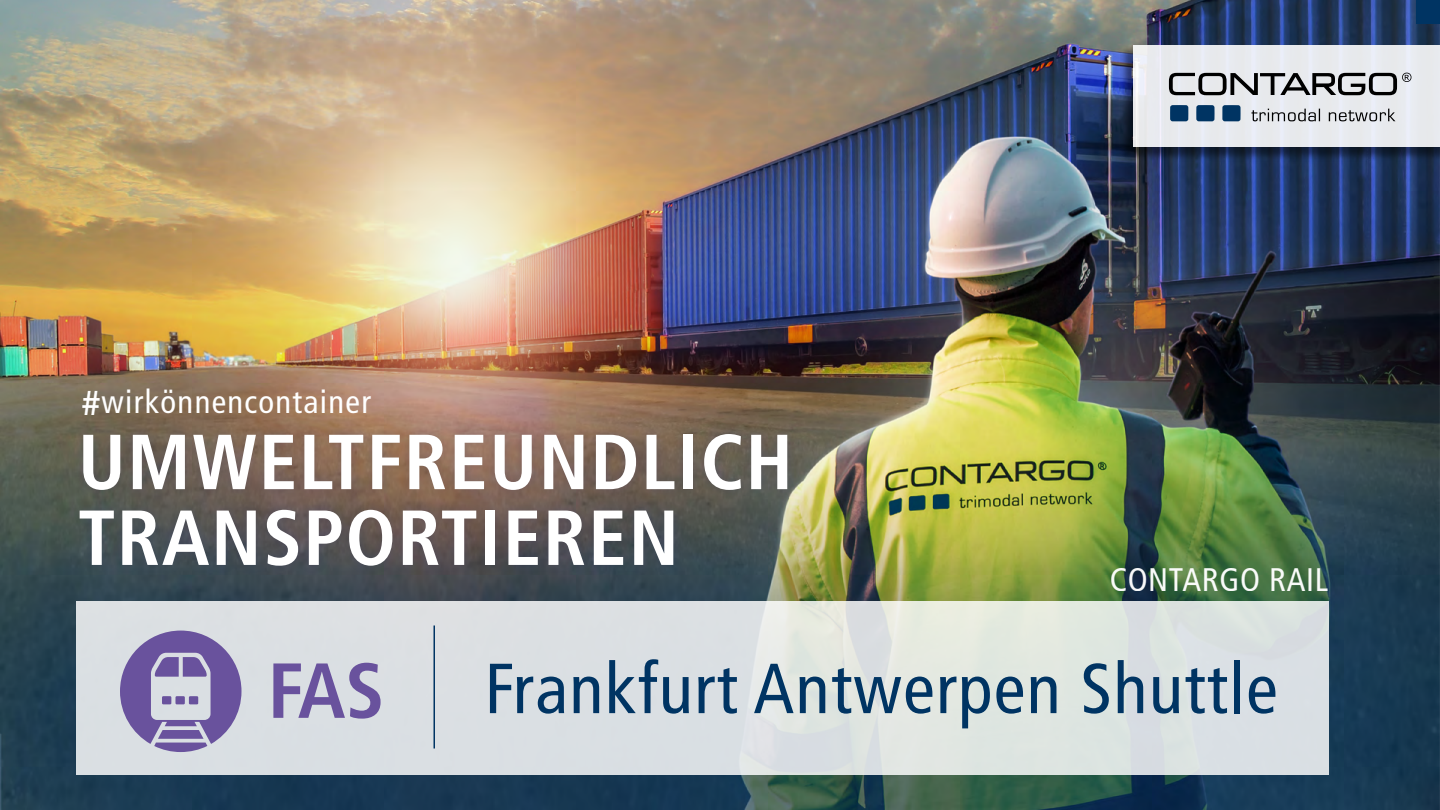
<style>
.page{position:relative;width:1440px;height:810px;background:#fff}
.page>*{position:absolute;margin:0;border:0;box-sizing:border-box;transform-origin:0 0}
.t1{font:700 condensed 77.85px/75.8px "Frutiger";letter-spacing:.02em;color:#fff}
.t2{font:700 condensed 77.85px "Frutiger";color:#69529d}
.t3{font:condensed 70.72px "Frutiger";letter-spacing:.02em;color:#003463}
.t4{font:condensed 32.62px "Frutiger";letter-spacing:.04em;color:#fff}
.t5{font:condensed 32.62px "Frutiger";letter-spacing:.02em;color:#fff}
.s1{font-weight:700;font-size:34.5px}
</style>
<div class="page">
<img style="left:0;top:0;width:1440px;height:810px">
<div style="left:76px;top:602px;width:1253px;height:174px;background:#dbdfe2"></div>
<svg style="left:120px;top:631px;width:122px;height:121px"></svg>
<div style="left:69px;top:423px;width:730px;height:154px;background:#283583;opacity:.21"></div>
<hr style="left:434px;top:626px;width:1px;height:122px;background:#003463">
<div style="left:1417px;top:0;width:23px;height:23px;background:#003463"></div>
<div style="left:1120px;top:45px;width:320px;height:117px;background:#000;opacity:.52"></div>
<div style="left:1133px;top:45px;width:307px;height:102px;background:#e8eaee"></div>
<svg style="left:1170px;top:105px;width:18px;height:16px"></svg>
<svg style="left:1196px;top:105px;width:19px;height:16px"></svg>
<svg style="left:1222px;top:105px;width:19px;height:16px"></svg>
<svg style="left:1251px;top:109px;width:144px;height:12px"></svg>
<svg style="left:1169px;top:73px;width:242px;height:22px"></svg>
<p class="t4" style="left:82px;top:383px;width:290px"><span class="s1">#</span>wirkönnencontainer</p>
<p class="t1" style="left:78px;top:424px;width:717px">UMWELTFREUNDLICH<br>TRANSPORTIEREN</p>
<p class="t5" style="left:1110px;top:560px;width:220px">CONTARGO RAIL</p>
<p class="t2" style="left:268px;top:645px;width:118px">FAS</p>
<p class="t3" style="left:484px;top:647px;width:795px">Frankfurt Antwerpen Shuttle</p>
</div>
